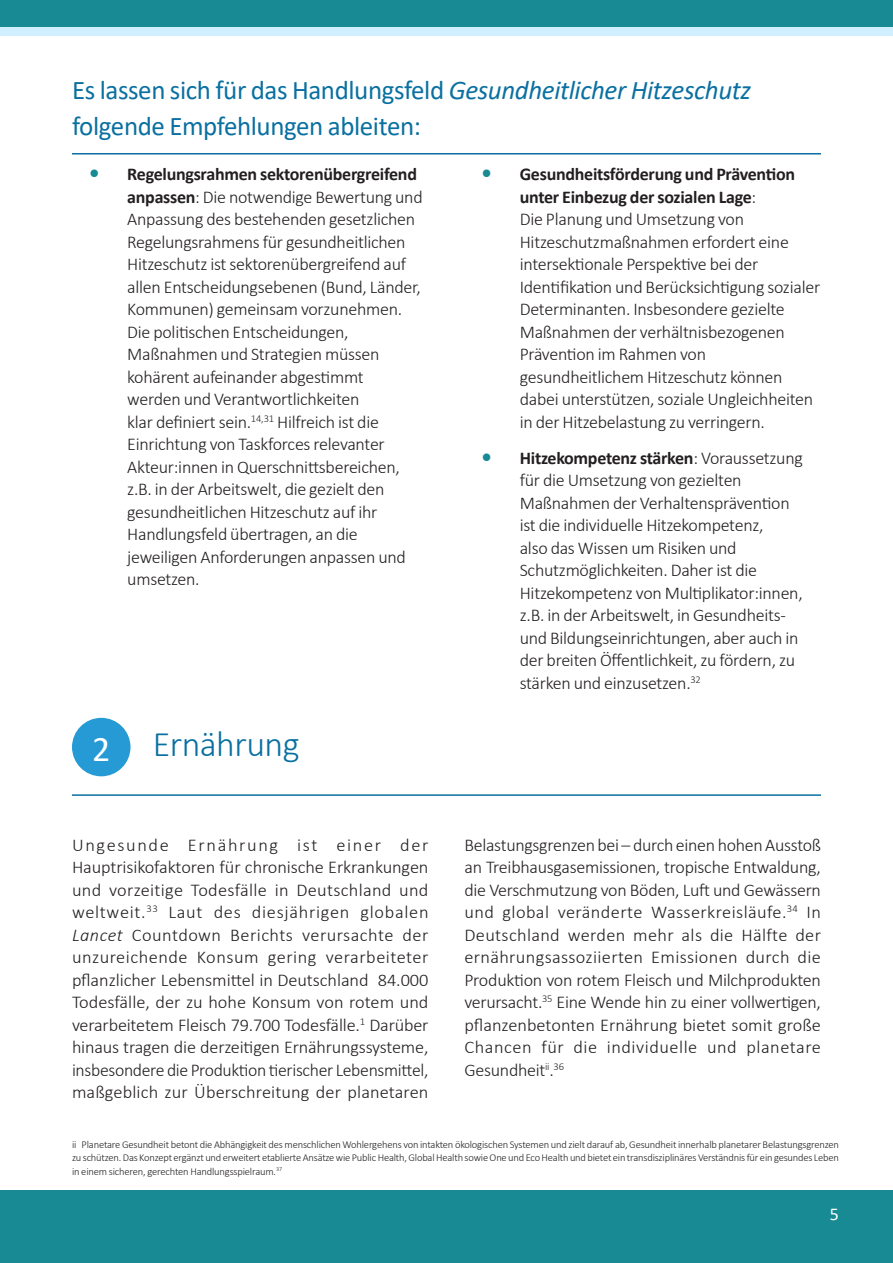
<style>
.page{position:relative;width:893px;height:1263px;background:#fff}
.page>*{position:absolute;margin:0;border:0;box-sizing:border-box;transform-origin:0 0}
.H2_indent__one_line{font:300 36px "Calibri";letter-spacing:-.015em;color:#0a70a1}
.t1{font:36px "Calibri";color:#fff}
.H3_Line{font:27px/36px "Calibri";letter-spacing:-.015em;color:#0a70a1}
.Body{font:300 18px/22.5px "Calibri";letter-spacing:-.015em;color:#231f20}
.t2{font:18px "Calibri";color:#fff}
.Footnote{font:300 10.5px/13.5px "Calibri";letter-spacing:-.015em;color:#231f20;text-align:justify}
.s1{font-style:italic}
.s2{font-weight:700;font-size:21px;color:#178a94}
.s3{font-weight:700}
</style>
<div class="page">
<div style="left:0;top:0;width:893px;height:27px;background:#178a94"></div>
<div style="left:0;top:27px;width:893px;height:9px;background:#d1f0ff"></div>
<div style="left:0;top:1191px;width:893px;height:72px;background:#178a94"></div>
<hr style="left:72px;top:153px;width:749px;height:1px;background:#0a70a1">
<hr style="left:72px;top:794px;width:749px;height:2px;background:#0a70a1">
<div style="left:72px;top:718px;width:58px;height:58px;background:#259ad4;border-radius:50%"></div>
<p class="H3_Line" style="left:72px;top:71px;width:681px">Es lassen sich für das Handlungsfeld <span class="s1">Gesundheitlicher Hitzeschutz </span>folgende Empfehlungen ableiten:</p>
<p class="Body" style="left:127px;top:163px;width:297px;text-indent:-38px"><span class="s2">•</span> <span class="s3">Regelungsrahmen sektorenübergreifend anpassen</span>: Die notwendige Bewertung und Anpassung des bestehenden gesetzlichen Regelungsrahmens für gesundheitlichen Hitzeschutz ist sektorenübergreifend auf allen Entscheidungsebenen (Bund, Länder, Kommunen) gemeinsam vorzunehmen.<br>Die politischen Entscheidungen, Maßnahmen und Strategien müssen kohärent aufeinander abgestimmt<br>werden und Verantwortlichkeiten<br>klar definiert sein.<sup>14,31</sup> Hilfreich ist die Einrichtung von Taskforces relevanter Akteur:innen in Querschnittsbereichen, z.B. in der Arbeitswelt, die gezielt den gesundheitlichen Hitzeschutz auf ihr Handlungsfeld übertragen, an die jeweiligen Anforderungen anpassen und umsetzen.</p>
<p class="Body" style="left:520px;top:163px;width:302px;text-indent:-38px"><span class="s2">•</span> <span class="s3">Gesundheitsförderung und Prävention unter Einbezug der sozialen Lage</span>:<br>Die Planung und Umsetzung von Hitzeschutzmaßnahmen erfordert eine intersektionale Perspektive bei der Identifikation und Berücksichtigung sozialer Determinanten. Insbesondere gezielte Maßnahmen der verhältnisbezogenen Prävention im Rahmen von gesundheitlichem Hitzeschutz können dabei unterstützen, soziale Ungleichheiten in der Hitzebelastung zu verringern.</p>
<p class="Body" style="left:520px;top:446px;width:285px;text-indent:-38px"><span class="s2">•</span> <span class="s3">Hitzekompetenz stärken</span>: Voraussetzung für die Umsetzung von gezielten Maßnahmen der Verhaltensprävention ist die individuelle Hitzekompetenz,<br>also das Wissen um Risiken und Schutzmöglichkeiten. Daher ist die Hitzekompetenz von Multiplikator:innen, z.B. in der Arbeitswelt, in Gesundheits&shy;und Bildungseinrichtungen, aber auch in der breiten Öffentlichkeit, zu fördern, zu stärken und einzusetzen.<sup>32</sup></p>
<h1 class="t1" style="left:92px;top:724px;width:20px">2</h1>
<p class="H2_indent__one_line" style="left:153px;top:722px;width:148px">Ernährung</p>
<p class="Body" style="left:72px;top:833px;width:358px;text-align:justify">Ungesunde Ernährung ist einer der Hauptrisikofaktoren für chronische Erkrankungen und vorzeitige Todesfälle in Deutschland und weltweit.<sup>33</sup> Laut des diesjährigen globalen <span class="s1">Lancet</span> Countdown Berichts verursachte der unzureichende Konsum gering verarbeiteter pflanzlicher Lebensmittel in Deutschland 84.000<br>Todesfälle, der zu hohe Konsum von rotem und verarbeitetem Fleisch 79.700 Todesfälle.<sup>1</sup> Darüber hinaus tragen die derzeitigen Ernährungssysteme, insbesondere die Produktion tierischer Lebensmittel, maßgeblich zur Überschreitung der planetaren</p>
<p class="Body" style="left:464px;top:833px;width:358px;text-align:justify">Belastungsgrenzen bei – durch einen hohen Ausstoß an Treibhausgasemissionen, tropische Entwaldung, die Verschmutzung von Böden, Luft und Gewässern und global veränderte Wasserkreisläufe.<sup>34</sup> In Deutschland werden mehr als die Hälfte der ernährungsassoziierten Emissionen durch die Produktion von rotem Fleisch und Milchprodukten verursacht.<sup>35</sup> Eine Wende hin zu einer vollwertigen, pflanzenbetonten Ernährung bietet somit große Chancen für die individuelle und planetare Gesundheit<sup>ii</sup>.<sup>36</sup></p>
<p class="Footnote" style="left:72px;top:1137px;width:768px">ii Planetare Gesundheit betont die Abhängigkeit des menschlichen Wohlergehens von intakten ökologischen Systemen und zielt darauf ab, Gesundheit innerhalb planetarer Belastungsgrenzen zu schützen. Das Konzept ergänzt und erweitert etablierte Ansätze wie Public Health, Global Health sowie One und Eco Health und bietet ein transdisziplinäres Verständnis für ein gesundes Leben in einem sicheren, gerechten Handlungsspielraum.<sup>37</sup></p>
<p class="t2" style="left:830px;top:1201px;width:11px">5</p>
</div>
